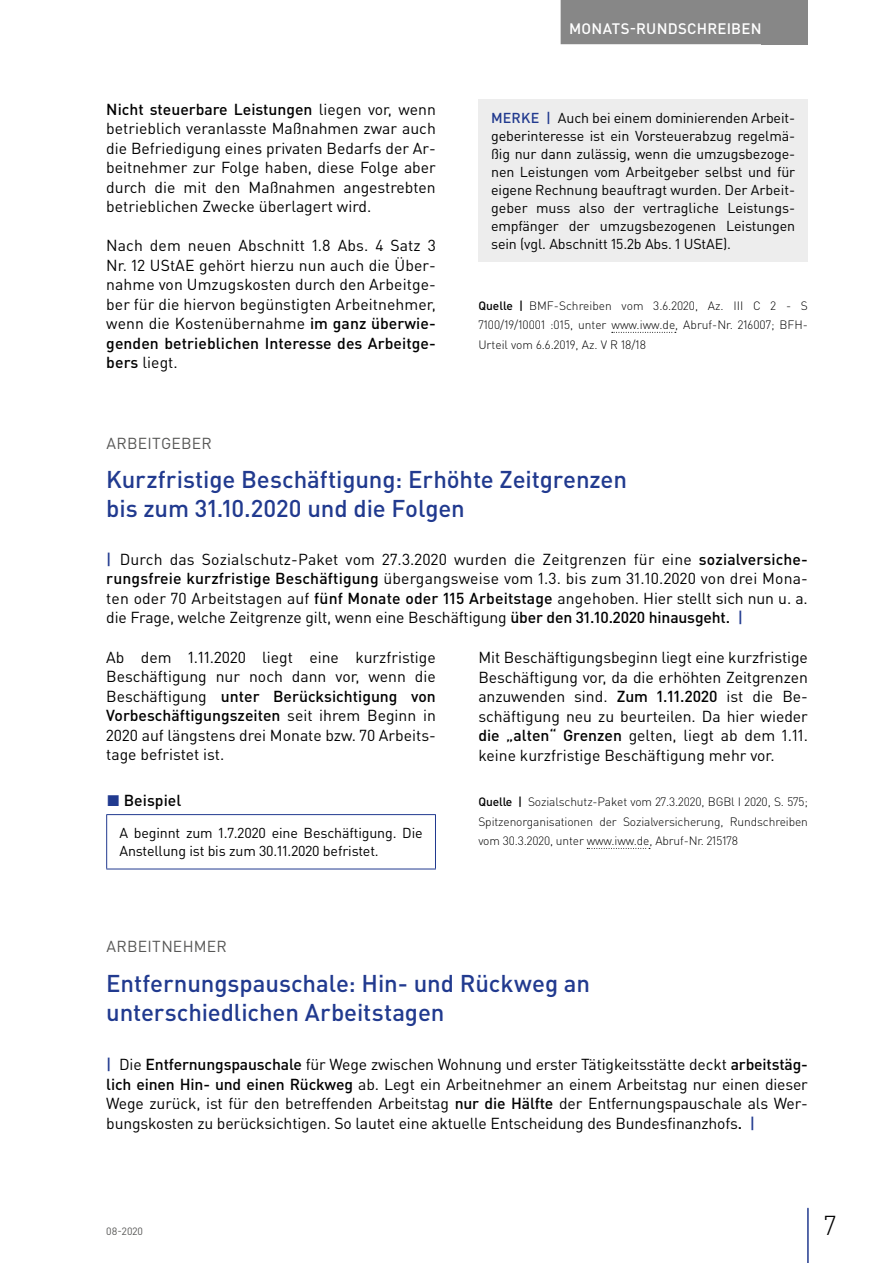
<style>
.page{position:relative;width:893px;height:1263px;background:#fff}
.page>*{position:absolute;margin:0;border:0;box-sizing:border-box;transform-origin:0 0}
.t1{font:300 27px "DIN Pro";color:#000}
.t2{font:500 24px/28.5px "DIN Pro";letter-spacing:-.005em;color:#213a8f}
.t3{font:15.75px/19.5px "DIN Pro";color:#000;text-align:justify}
.t4{font:15.75px "DIN Pro";letter-spacing:.015em;color:#575756}
.t5{font:500 15.75px "DIN Pro";letter-spacing:.005em;color:#000}
.t6{font:500 15px "DIN Pro";letter-spacing:.015em;color:#fff}
.t7{font:14.25px/18px "DIN Pro";letter-spacing:-.01em;color:#000}
.t8{font:300 12px/19.5px "DIN Pro";letter-spacing:-.01em;color:#000;text-align:justify}
.t9{font:10.5px "DIN Pro";color:#575756}
.s1{font-weight:500}
.s2{font-weight:500;color:#213a8f}
.s3{color:#213a8f}
</style>
<div class="page">
<div style="left:762px;top:0;width:46px;height:44px;background:#878787"></div>
<hr style="left:807px;top:1208px;width:2px;height:55px;background:#213a8f">
<div style="left:561px;top:0;width:209px;height:44px;background:#878787"></div>
<hr style="left:106px;top:814px;width:330px;height:1px;background:#213a8f">
<hr style="left:106px;top:815px;width:1px;height:54px;background:#213a8f">
<hr style="left:435px;top:815px;width:1px;height:54px;background:#213a8f">
<hr style="left:106px;top:869px;width:330px;height:1px;background:#213a8f">
<svg style="left:587px;top:848px;width:63px;height:1px"></svg>
<svg style="left:612px;top:332px;width:64px;height:1px"></svg>
<div style="left:478px;top:99px;width:330px;height:163px;background:#ededed"></div>
<p class="t3" style="left:106px;top:99px;width:331px"><span class="s1">Nicht steuerbare Leistungen</span> liegen vor, wenn betrieblich veranlasste Maßnahmen zwar auch die Befriedigung eines privaten Bedarfs der Ar&shy;beitnehmer zur Folge haben, diese Folge aber durch die mit den Maßnahmen angestrebten betrieblichen Zwecke überlagert wird.</p>
<p class="t3" style="left:106px;top:235px;width:331px">Nach dem neuen Abschnitt 1.8 Abs. 4 Satz 3<br>Nr. 12 UStAE gehört hierzu nun auch die Über&shy;nahme von Umzugskosten durch den Arbeitge&shy;ber für die hiervon begünstigten Arbeitnehmer, wenn die Kostenübernahme <span class="s1">im ganz überwie&shy;genden betrieblichen Interesse des Arbeitge&shy;bers</span> liegt.</p>
<p class="t6" style="left:569px;top:18px;width:194px">MONATS-RUNDSCHREIBEN</p>
<p class="t7" style="left:491px;top:108px;width:306px;text-align:justify"><span class="s2">MERKE |</span> Auch bei einem dominierenden Arbeit&shy;geberinteresse ist ein Vorsteuerabzug regelmä&shy;ßig nur dann zulässig, wenn die umzugsbezoge&shy;nen Leistungen vom Arbeitgeber selbst und für eigene Rechnung beauftragt wurden. Der Arbeit&shy;geber muss also der vertragliche Leistungs&shy;empfänger der umzugsbezogenen Leistungen sein (vgl. Abschnitt 15.2b Abs. 1 UStAE).</p>
<p class="t8" style="left:478px;top:295px;width:331px"><span class="s1">Quelle |</span> BMF-Schreiben vom 3.6.2020, Az. III C 2 - S 7100/19/10001 :015, unter www.iww.de, Abruf-Nr. 216007; BFH-Urteil vom 6.6.2019, Az. V R 18/18</p>
<p class="t4" style="left:106px;top:433px;width:107px">ARBEITGEBER</p>
<h2 class="t2" style="left:106px;top:464px;width:522px">Kurzfristige Beschäftigung: Erhöhte Zeitgrenzen bis zum 31.10.2020 und die Folgen</h2>
<p class="t3" style="left:106px;top:549px;width:703px"><span class="s2">|</span> Durch das Sozialschutz-Paket vom 27.3.2020 wurden die Zeitgrenzen für eine <span class="s1">sozialversiche&shy;rungsfreie kurzfristige Beschäftigung</span> übergangsweise vom 1.3. bis zum 31.10.2020 von drei Mona&shy;ten oder 70 Arbeitstagen auf <span class="s1">fünf Monate oder 115 Arbeitstage</span> angehoben. Hier stellt sich nun u. a. die Frage, welche Zeitgrenze gilt, wenn eine Beschäftigung <span class="s1">über den 31.10.2020 hinausgeht.</span> <span class="s2">|</span></p>
<p class="t3" style="left:106px;top:646px;width:331px">Ab dem 1.11.2020 liegt eine kurzfristige Beschäftigung nur noch dann vor, wenn die Beschäftigung <span class="s1">unter Berücksichtigung von Vorbeschäftigungszeiten</span> seit ihrem Beginn in 2020 auf lä ngstens drei Monate bzw. 70 Arbeits&shy;tage befristet ist.</p>
<p class="t5" style="left:107px;top:790px;width:76px"><span class="s3">◼</span> Beispiel</p>
<p class="t7" style="left:119px;top:823px;width:305px">A beginnt zum 1.7.2020 eine Beschäftigung. Die<br>Anstellung ist bis zum 30.11.2020 befristet.</p>
<p class="t3" style="left:478px;top:647px;width:331px">Mit Beschäftigungsbeginn liegt eine kurzfristige Beschäftigung vor, da die erhöhten Zeitgrenzen anzuwenden sind. <span class="s1">Zum 1.11.2020</span> ist die Be&shy;schäftigung neu zu beurteilen. Da hier wieder <span class="s1">die „alten“ Grenzen</span> gelten, liegt ab dem 1.11. keine kurzfristige Beschäftigung mehr vor.</p>
<p class="t8" style="left:478px;top:792px;width:331px"><span class="s1">Quelle |</span> Sozialschutz-Paket vom 27.3.2020, BGBl I 2020, S. 575; Spitzenorganisationen der Sozialversicherung, Rundschreiben vom 30.3.2020, unter www.iww.de, Abruf-Nr. 215178</p>
<p class="t4" style="left:106px;top:935px;width:122px">ARBEITNEHMER</p>
<h2 class="t2" style="left:106px;top:968px;width:485px">Entfernungspauschale: Hin- und Rückweg an unterschiedlichen Arbeitstagen</h2>
<p class="t3" style="left:106px;top:1054px;width:703px"><span class="s2">|</span> Die <span class="s1">Entfernungspauschale</span> für Wege zwischen Wohnung und erster Tätigkeitsstätte deckt <span class="s1">arbeitstäg&shy;lich einen Hin- und einen Rückweg</span> ab. Legt ein Arbeitnehmer an einem Arbeitstag nur einen dieser Wege zurück, ist für den betreffenden Arbeitstag <span class="s1">nur die Hälfte</span> der Entfernungspauschale als Wer&shy;bungskosten zu berücksichtigen. So lautet eine aktuelle Entscheidung des Bundesfinanzhofs<span class="s1">.</span> <span class="s2">|</span></p>
<p class="t9" style="left:106px;top:1224px;width:38px">08-2020</p>
<h1 class="t1" style="left:824px;top:1207px;width:14px">7</h1>
</div>
